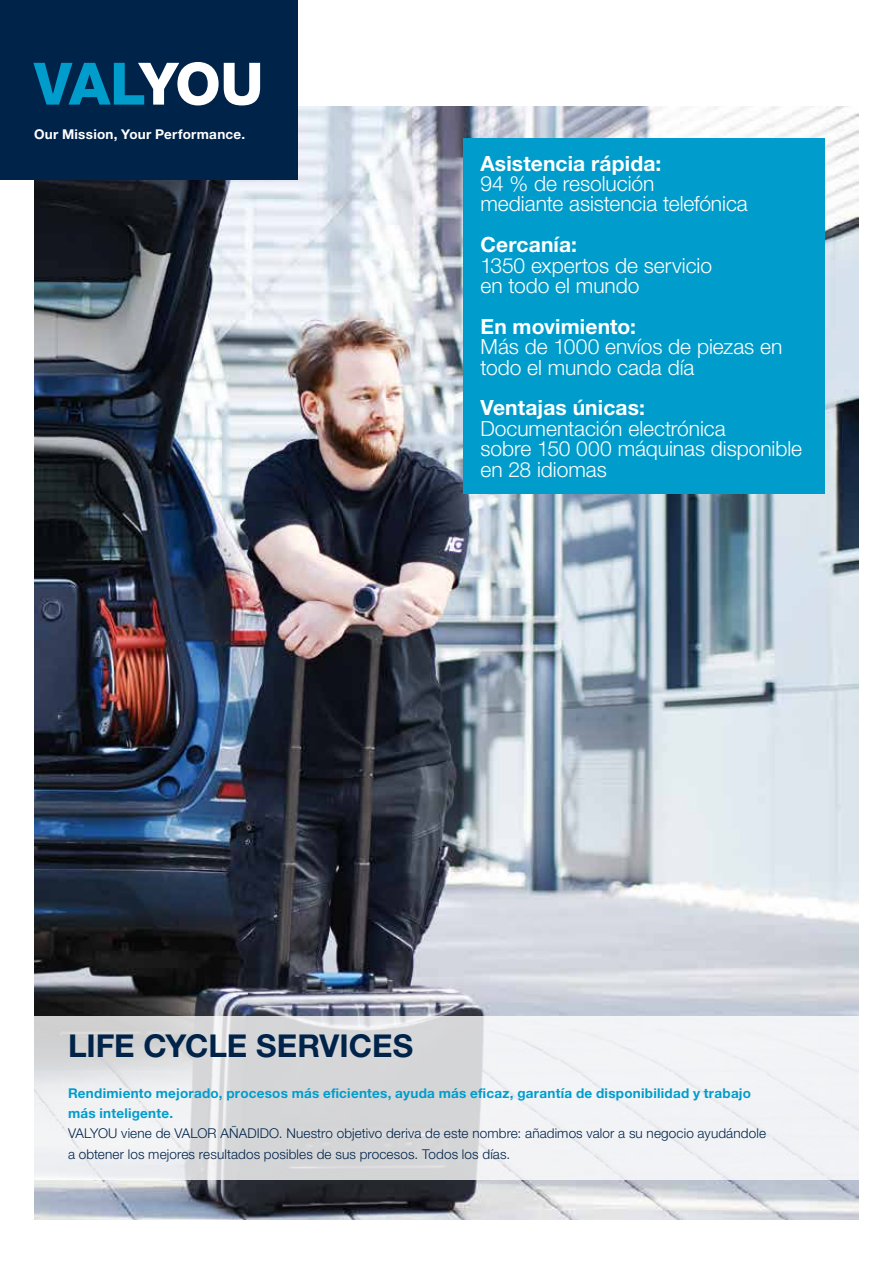
<style>
.page{position:relative;width:893px;height:1263px;background:#fff}
.page>*{position:absolute;margin:0;border:0;box-sizing:border-box;transform-origin:0 0}
.t1{font:800 58.5px "Helvetica Neue LTW1 G";letter-spacing:-.05em;color:#009dcc}
.t2{font:700 31.5px "Helvetica Neue LTW1 G";color:#00234a}
.t3{font:300 21px/20.4px "Helvetica Neue LTW1 G";color:#fff}
.t4{font:700 21px "Helvetica Neue LTW1 G";letter-spacing:.005em;color:#fff}
.t5{font:300 13.5px/20.4px "Helvetica Neue LTW1 G";letter-spacing:.01em;color:#00234a}
.t6{font:700 13.5px/20.4px "Helvetica Neue LTW1 G";letter-spacing:.02em;color:#009dcc}
.t7{font:700 13.5px "Helvetica Neue LTW1 G";letter-spacing:.02em;color:#fff}
.s1{color:#fff}
</style>
<div class="page">
<img style="left:34px;top:106px;width:825px;height:1114px">
<div style="left:0;top:0;width:298px;height:179px;background:#00234a"></div>
<div style="left:463px;top:139px;width:362px;height:355px;background:#009dcc"></div>
<svg style="left:34px;top:1016px;width:825px;height:163px;fill:#eef0f2"></svg>
<h1 class="t1" style="left:34px;top:49px;width:231px">VAL<span class="s1">YOU</span></h1>
<p class="t7" style="left:34px;top:125px;width:213px">Our Mission, Your Performance.</p>
<p class="t4" style="left:480px;top:150px;width:182px">Asistencia rápida:</p>
<p class="t3" style="left:480px;top:173px;width:269px">94 % de resolución<br>mediante asistencia telefónica</p>
<p class="t4" style="left:480px;top:232px;width:98px">Cercanía:</p>
<p class="t3" style="left:480px;top:255px;width:233px">1350 expertos de servicio en todo el mundo</p>
<p class="t4" style="left:480px;top:313px;width:157px">En movimiento:</p>
<p class="t3" style="left:480px;top:336px;width:303px">Más de 1000 envíos de piezas en todo el mundo cada día</p>
<p class="t4" style="left:480px;top:395px;width:166px">Ventajas únicas:</p>
<p class="t3" style="left:480px;top:418px;width:323px">Documentación electrónica<br>sobre 150 000 máquinas disponible en 28 idiomas</p>
<h2 class="t2" style="left:68px;top:1026px;width:347px">LIFE CYCLE SERVICES</h2>
<p class="t6" style="left:68px;top:1082px;width:685px">Rendimiento mejorado, procesos más eficientes, ayuda más eficaz, garantía de disponibilidad y trabajo más inteligente.</p>
<p class="t5" style="left:68px;top:1123px;width:699px">VALYOU viene de VALOR AÑADIDO. Nuestro objetivo deriva de este nombre: añadimos valor a su negocio ayudándole a obtener los mejores resultados posibles de sus procesos. Todos los días.</p>
</div>
